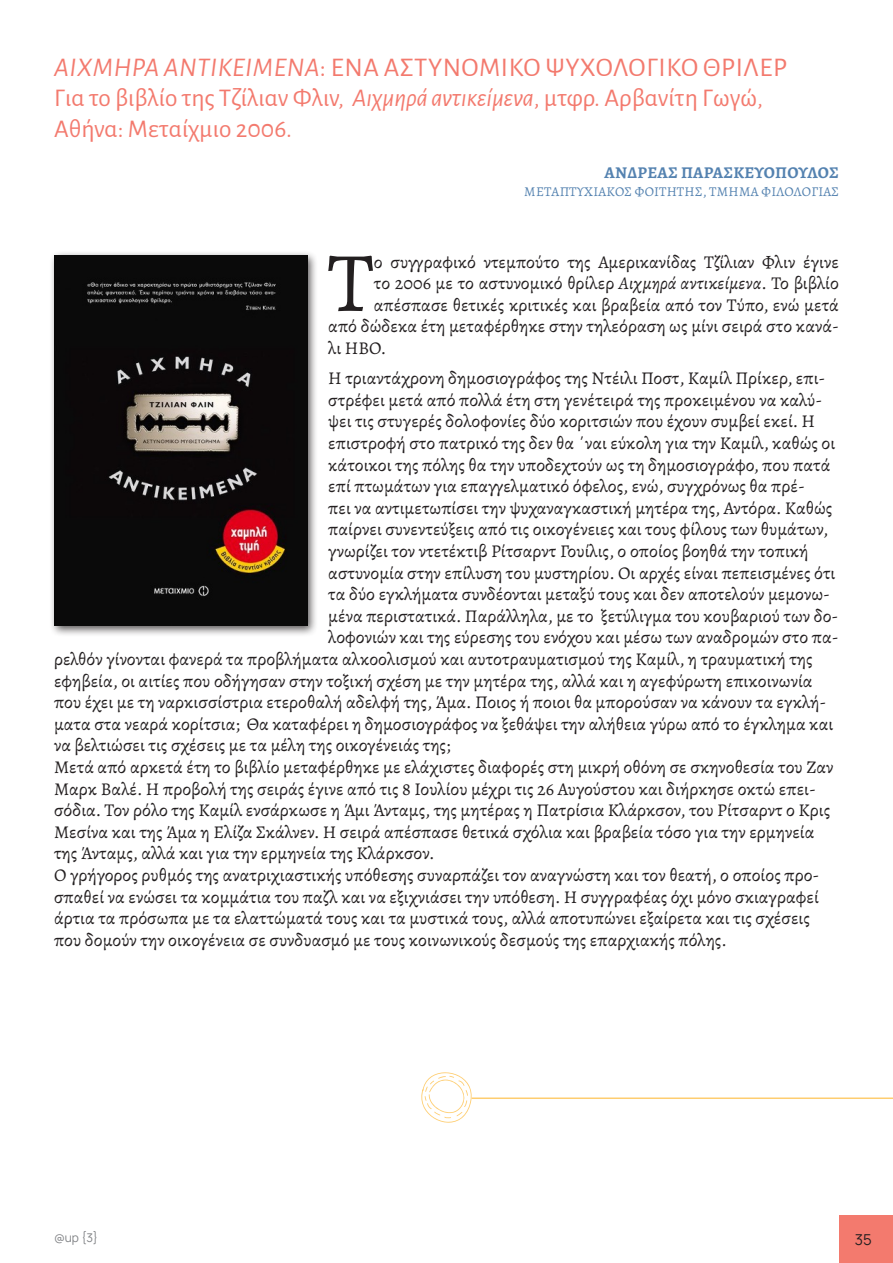
<style>
.page{position:relative;width:893px;height:1263px;background:#fff}
.page>*{position:absolute;margin:0;border:0;box-sizing:border-box;transform-origin:0 0}
._1st{font:85.05px "Alegreya";color:#231f20}
.t1{font:27px "Alegreya Sans";letter-spacing:.02em;color:#f37a6e}
.t2{font:25.5px/30.6px "Alegreya Sans";color:#f37a6e}
.text2{font:18px/21.6px "Alegreya";color:#231f20}
._1st-2{font:18px "Alegreya";color:#231f20}
.author{font:700 16.5px "Alegreya";letter-spacing:.015em;color:#5482b0}
.t3{font:200 15px "Manrope";color:#231f20}
.author-title{font:13.5px "Alegreya";letter-spacing:.02em;color:#5482b0}
.t4{font:200 12px "Manrope";color:#808285}
.s1{font-style:italic}
</style>
<div class="page">
<div style="left:839px;top:1215px;width:54px;height:48px;background:#f37a6e"></div>
<div style="left:49px;top:250px;width:269px;height:387px;background:#231f20;opacity:.75"></div>
<img style="left:54px;top:255px;width:253px;height:371px">
<hr style="left:472px;top:1097px;width:421px;height:2px;background:#fecd70">
<svg style="left:421px;top:1072px;width:51px;height:51px"></svg>
<p class="t1" style="left:54px;top:48px;width:734px"><span class="s1">ΑΙΧΜΗΡΑ ΑΝΤΙΚΕΙΜΕΝΑ</span>: ΕΝΑ ΑΣΤΥΝΟΜΙΚΟ ΨΥΧΟΛΟΓΙΚΟ ΘΡΙΛΕΡ</p>
<p class="t2" style="left:54px;top:81px;width:710px">Για το βιβλίο της Τζίλιαν Φλιν, <span class="s1">Αιχμηρά αντικείμενα</span>, μτφρ. Αρβανίτη Γωγώ,<br>Αθήνα: Μεταίχμιο 2006.</p>
<p class="author" style="left:605px;top:161px;width:236px">ΑΝΔΡΕΑΣ ΠΑΡΑΣΚΕΥΟΠΟΥΛΟΣ</p>
<p class="author-title" style="left:524px;top:183px;width:316px">ΜΕΤΑΠΤΥΧΙΑΚΟΣ ΦΟΙΤΗΤΗΣ, ΤΜΗΜΑ ΦΙΛΟΛΟΓΙΑΣ</p>
<p class="_1st" style="left:327px;top:229px;width:48px">Τ</p>
<p class="_1st-2" style="left:374px;top:250px;width:467px">ο συγγραφικό ντεμπούτο της Αμερικανίδας Τζίλιαν Φλιν έγινε</p>
<p class="_1st-2" style="left:374px;top:272px;width:467px">το 2006 με το αστυνομικό θρίλερ <span class="s1">Αιχμηρά αντικείμενα</span>. Το βιβλίο</p>
<p class="_1st-2" style="left:374px;top:293px;width:467px">απέσπασε θετικές κριτικές και βραβεία από τον Τύπο, ενώ μετά</p>
<p class="_1st-2" style="left:328px;top:315px;width:512px">από δώδεκα έτη μεταφέρθηκε στην τηλεόραση ως μίνι σειρά στο κανά-</p>
<p class="_1st-2" style="left:328px;top:337px;width:60px">λι ΗΒΟ.</p>
<p class="text2" style="left:328px;top:367px;width:499px">Η τριαντάχρονη δημοσιογράφος της Ντέιλι Ποστ, Καμίλ Πρίκερ, επι-</p>
<p class="text2" style="left:328px;top:389px;width:495px">στρέφει μετά από πολλά έτη στη γενέτειρά της προκειμένου να καλύ-</p>
<p class="text2" style="left:328px;top:410px;width:488px">ψει τις στυγερές δολοφονίες δύο κοριτσιών που έχουν συμβεί εκεί. Η</p>
<p class="text2" style="left:328px;top:432px;width:508px">επιστροφή στο πατρικό της δεν θα ΄ναι εύκολη για την Καμίλ, καθώς οι</p>
<p class="text2" style="left:328px;top:454px;width:504px">κάτοικοι της πόλης θα την υποδεχτούν ως τη δημοσιογράφο, που πατά</p>
<p class="text2" style="left:328px;top:475px;width:478px">επί πτωμάτων για επαγγελματικό όφελος, ενώ, συγχρόνως θα πρέ-</p>
<p class="text2" style="left:328px;top:497px;width:506px">πει να αντιμετωπίσει την ψυχαναγκαστική μητέρα της, Αντόρα. Καθώς</p>
<p class="text2" style="left:328px;top:518px;width:501px">παίρνει συνεντεύξεις από τις οικογένειες και τους φίλους των θυμάτων,</p>
<p class="text2" style="left:328px;top:540px;width:482px">γνωρίζει τον ντετέκτιβ Ρίτσαρντ Γουίλις, ο οποίος βοηθά την τοπική</p>
<p class="text2" style="left:328px;top:562px;width:509px">αστυνομία στην επίλυση του μυστηρίου. Οι αρχές είναι πεπεισμένες ότι</p>
<p class="text2" style="left:328px;top:583px;width:503px">τα δύο εγκλήματα συνδέονται μεταξύ τους και δεν αποτελούν μεμονω-</p>
<p class="text2" style="left:328px;top:605px;width:512px">μένα περιστατικά. Παράλληλα, με το ξετύλιγμα του κουβαριού των δο-</p>
<p class="text2" style="left:328px;top:626px;width:512px">λοφονιών και της εύρεσης του ενόχου και μέσω των αναδρομών στο πα-</p>
<p class="text2" style="left:54px;top:648px;width:760px">ρελθόν γίνονται φανερά τα προβλήματα αλκοολισμού και αυτοτραυματισμού της Καμίλ, η τραυματική της</p>
<p class="text2" style="left:54px;top:670px;width:760px">εφηβεία, οι αιτίες που οδήγησαν στην τοξική σχέση με την μητέρα της, αλλά και η αγεφύρωτη επικοινωνία</p>
<p class="text2" style="left:54px;top:691px;width:774px">που έχει με τη ναρκισσίστρια ετεροθαλή αδελφή της, Άμα. Ποιος ή ποιοι θα μπορούσαν να κάνουν τα εγκλή-</p>
<p class="text2" style="left:54px;top:713px;width:781px">ματα στα νεαρά κορίτσια; Θα καταφέρει η δημοσιογράφος να ξεθάψει την αλήθεια γύρω από το έγκλημα και</p>
<p class="text2" style="left:54px;top:734px;width:398px">να βελτιώσει τις σχέσεις με τα μέλη της οικογένειάς της;</p>
<p class="text2" style="left:54px;top:756px;width:781px">Μετά από αρκετά έτη το βιβλίο μεταφέρθηκε με ελάχιστες διαφορές στη μικρή οθόνη σε σκηνοθεσία του Ζαν Μαρκ Βαλέ. Η προβολή της σειράς έγινε από τις 8 Ιουλίου μέχρι τις 26 Αυγούστου και διήρκησε οκτώ επει&shy;σόδια. Τον ρόλο της Καμίλ ενσάρκωσε η Άμι Άνταμς, της μητέρας η Πατρίσια Κλάρκσον, του Ρίτσαρντ ο Κρις Μεσίνα και της Άμα η Ελίζα Σκάλνεν. Η σειρά απέσπασε θετικά σχόλια και βραβεία τόσο για την ερμηνεία της Άνταμς, αλλά και για την ερμηνεία της Κλάρκσον.</p>
<p class="text2" style="left:54px;top:864px;width:767px">Ο γρήγορος ρυθμός της ανατριχιαστικής υπόθεσης συναρπάζει τον αναγνώστη και τον θεατή, ο οποίος προ&shy;σπαθεί να ενώσει τα κομμάτια του παζλ και να εξιχνιάσει την υπόθεση. Η συγγραφέας όχι μόνο σκιαγραφεί άρτια τα πρόσωπα με τα ελαττώματά τους και τα μυστικά τους, αλλά αποτυπώνει εξαίρετα και τις σχέσεις που δομούν την οικογένεια σε συνδυασμό με τους κοινωνικούς δεσμούς της επαρχιακής πόλης.</p>
<p class="t4" style="left:54px;top:1229px;width:46px">@up {3}</p>
<p class="t3" style="left:855px;top:1229px;width:19px">35</p>
</div>
